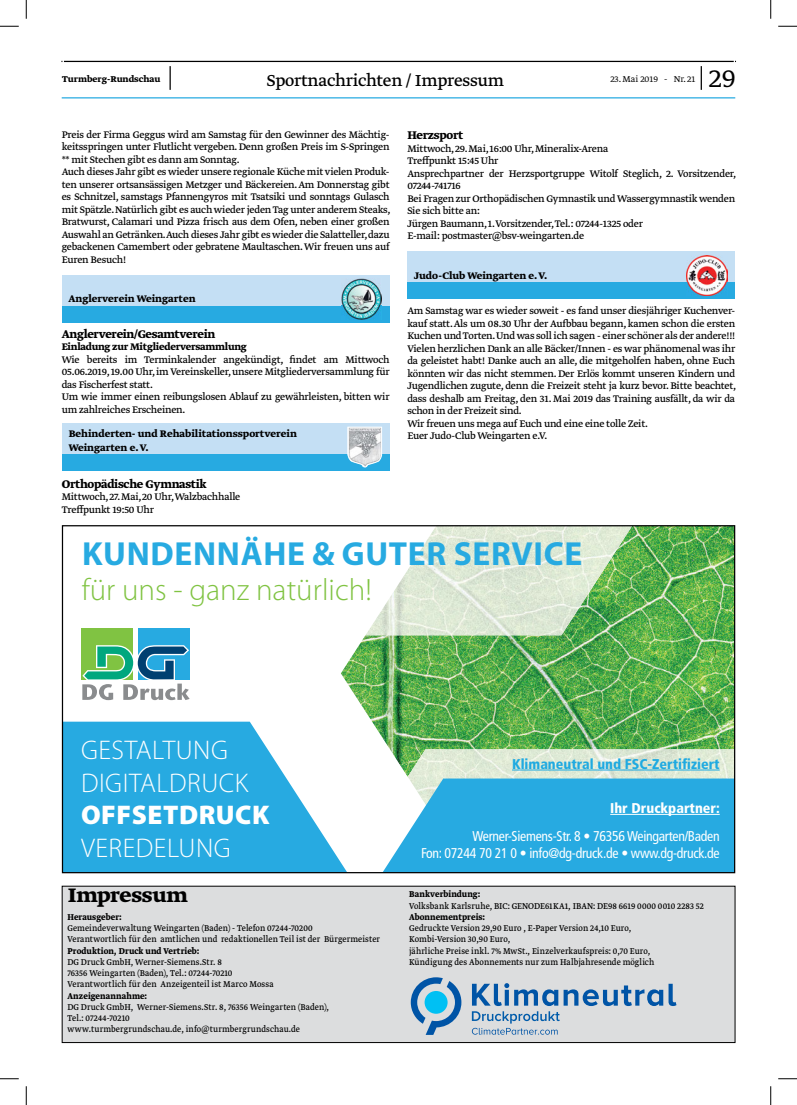
<style>
.page{position:relative;width:797px;height:1105px;background:#fff}
.page>*{position:absolute;margin:0;border:0;box-sizing:border-box;transform-origin:0 0}
.t1{font:700 33.5px "Myriad Pro";letter-spacing:.02em;color:#27aae1}
.t2{font:300 30.88px "Myriad Pro";color:#80c342}
.t3{font:300 30px "Greta Text Std";color:#000}
.t4{font:300 27px/32.5px "Myriad Pro";letter-spacing:.02em;color:#fff}
.t5{font:900 27px "Myriad Pro";letter-spacing:.02em;color:#fff}
.t6{font:700 23.12px "Greta Text Std";letter-spacing:-.015em;color:#000}
.t7{font:18.75px "Greta Text Std";letter-spacing:-.015em;color:#000}
.t8{font:condensed 14.12px/17px "Frutiger";letter-spacing:-.02em;color:#fff;text-align:right}
.t9{font:900 condensed 14.12px "Frutiger";color:#1faae1}
.t10{font:900 condensed 14.12px "Frutiger";color:#fff}
.t11{font:700 13.12px "Greta Text Std";letter-spacing:-.02em;color:#000}
.t12{font:11.25px/12.5px "Greta Text Std";letter-spacing:-.02em;color:#000}
.t13{font:700 11.25px/13.5px "Greta Text Std";color:#000}
.t14{font:700 11.25px "Greta Text Std";letter-spacing:-.02em;color:#000}
.t15{font:10px/11.2px "Greta Text Std";letter-spacing:.01em;color:#000;scale:.9 1}
.t16{font:700 10px "Greta Text Std";letter-spacing:.005em;color:#000;scale:.9 1}
.t17{font:700 10px "Greta Text Std";letter-spacing:.005em;color:#000}
.t18{font:300 10px "Greta Text Std";color:#000}
.t19{font:6px "Arial";color:#000}
</style>
<div class="page">
<hr style="left:62px;top:97px;width:673px;height:1px;background:#27aae1">
<hr style="left:64px;top:61px;width:669px;height:1px;background:#000">
<hr style="left:700px;top:66px;width:2px;height:24px;background:#000">
<hr style="left:169px;top:66px;width:2px;height:24px;background:#000">
<div style="left:62px;top:423px;width:328px;height:48px;background:#c4dff4"></div>
<div style="left:62px;top:454px;width:328px;height:17px;background:#27aae1"></div>
<svg style="left:347px;top:427px;width:35px;height:40px"></svg>
<div style="left:62px;top:275px;width:327px;height:47px;background:#c4dff4"></div>
<div style="left:62px;top:306px;width:327px;height:16px;background:#27aae1"></div>
<img style="left:341px;top:279px;width:40px;height:40px">
<div style="left:407px;top:252px;width:328px;height:47px;background:#c4dff4"></div>
<div style="left:407px;top:282px;width:328px;height:17px;background:#27aae1"></div>
<img style="left:686px;top:255px;width:41px;height:41px">
<div style="left:62px;top:886px;width:673px;height:156px;background:#dcddde"></div>
<div style="left:62px;top:886px;width:673px;height:157px;border:1px solid #000"></div>
<svg style="left:411px;top:977px;width:50px;height:58px"></svg>
<svg style="left:472px;top:983px;width:204px;height:52px"></svg>
<img style="left:341px;top:527px;width:392px;height:250px">
<img style="left:408px;top:749px;width:325px;height:28px">
<svg style="left:341px;top:527px;width:24px;height:108px"></svg>
<img style="left:365px;top:527px;width:267px;height:108px">
<div style="left:82px;top:628px;width:51px;height:52px;background:#80c342"></div>
<div style="left:138px;top:628px;width:51px;height:52px;background:#27aae1"></div>
<svg style="left:82px;top:643px;width:108px;height:57px"></svg>
<svg style="left:383px;top:777px;width:350px;height:94px;background:#3cb2e2"></svg>
<hr style="left:610px;top:814px;width:109px;height:1px;background:#fff">
<svg style="left:64px;top:722px;width:283px;height:149px;fill:#27aae1"></svg>
<hr style="left:512px;top:770px;width:207px;height:1px;background:#1faae1">
<svg style="left:0;top:25px;width:19px;height:2px"></svg>
<svg style="left:778px;top:25px;width:19px;height:2px"></svg>
<svg style="left:0;top:1078px;width:19px;height:1px"></svg>
<svg style="left:778px;top:1078px;width:19px;height:1px"></svg>
<svg style="left:25px;top:0;width:2px;height:19px"></svg>
<svg style="left:25px;top:1086px;width:2px;height:19px"></svg>
<svg style="left:770px;top:0;width:1px;height:19px"></svg>
<svg style="left:770px;top:1086px;width:1px;height:19px"></svg>
<p class="t17" style="left:62px;top:73px;width:100px">Turmberg-Rundschau</p>
<p class="t18" style="left:610px;top:73px;width:87px">23. Mai 2019 - Nr. 21</p>
<h3 class="t3" style="left:709px;top:60px;width:28px">29</h3>
<h3 class="t7" style="left:267px;top:69px;width:239px">Sportnachrichten / Impressum</h3>
<p class="t12" style="left:62px;top:129px;width:330px">Preis der Firma Geggus wird am Samstag für den Gewinner des Mächtig&shy;keitsspringen unter Flutlicht vergeben. Denn großen Preis im S-Springen ** mit Stechen gibt es dann am Sonntag.<br>Auch dieses Jahr gibt es wieder unsere regionale Küche mit vielen Produk&shy;ten unserer ortsansässigen Metzger und Bäckereien. Am Donnerstag gibt es Schnitzel, samstags Pfannengyros mit Tsatsiki und sonntags Gulasch mit Spätzle.Natürlich gibt es auch wieder jeden Tag unter anderem Steaks, Bratwurst, Calamari und Pizza frisch aus dem Ofen, neben einer großen Auswahl an Getränken.Auch dieses Jahr gibt es wieder die Salatteller,dazu gebackenen Camembert oder gebratene Maultaschen. Wir freuen uns auf Euren Besuch!</p>
<p class="t11" style="left:407px;top:128px;width:57px">Herzsport</p>
<p class="t12" style="left:407px;top:143px;width:330px">Mittwoch, 29. Mai, 16:00 Uhr, Mineralix-Arena<br>Treffpunkt 15:45 Uhr<br>Ansprechpartner der Herzsportgruppe Witolf Steglich, 2. Vorsitzender, 07244-741716<br>Bei Fragen zur Orthopädischen Gymnastik und Wassergymnastik wenden Sie sich bitte an:<br>Jürgen Baumann, 1.Vorsitzender,Tel.: 07244-1325 oder<br>E-mail: postmaster@bsv-weingarten.de</p>
<p class="t13" style="left:414px;top:269px;width:135px">Judo-Club Weingarten e. V.</p>
<p class="t13" style="left:69px;top:293px;width:128px">Anglerverein Weingarten</p>
<p class="t12" style="left:407px;top:305px;width:330px">Am Samstag war es wieder soweit - es fand unser diesjähriger Kuchenver&shy;kauf statt. Als um 08.30 Uhr der Aufbbau begann, kamen schon die ersten Kuchen und Torten.Und was soll ich sagen - einer schöner als der andere!!!<br>Vielen herzlichen Dank an alle Bäcker/Innen - es war phänomenal was ihr da geleistet habt! Danke auch an alle, die mitgeholfen haben, ohne Euch könnten wir das nicht stemmen. Der Erlös kommt unseren Kindern und Jugendlichen zugute, denn die Freizeit steht ja kurz bevor. Bitte beachtet, dass deshalb am Freitag, den 31. Mai 2019 das Training ausfällt, da wir da schon in der Freizeit sind.<br>Wir freuen uns mega auf Euch und eine eine tolle Zeit.<br>Euer Judo-Club Weingarten e.V.</p>
<p class="t11" style="left:62px;top:326px;width:155px">Anglerverein/Gesamtverein</p>
<p class="t14" style="left:62px;top:340px;width:187px">Einladung zur Mitgliederversammlung</p>
<p class="t12" style="left:62px;top:354px;width:329px">Wie bereits im Terminkalender angekündigt, findet am Mittwoch 05.06.2019, 19.00 Uhr, im Vereinskeller, unsere Mitgliederversammlung für das Fischerfest statt.<br>Um wie immer einen reibungslosen Ablauf zu gewährleisten, bitten wir um zahlreiches Erscheinen.</p>
<p class="t13" style="left:69px;top:427px;width:230px">Behinderten- und Rehabilitationssportverein<br>Weingarten e. V.</p>
<p class="t19" style="left:422px;top:431px;width:48px">Behinderten- und</p>
<p class="t11" style="left:62px;top:476px;width:147px">Orthopädische Gymnastik</p>
<p class="t12" style="left:62px;top:491px;width:180px">Mittwoch, 27. Mai, 20 Uhr,Walzbachhalle<br>Treffpunkt 19:50 Uhr</p>
<h1 class="t1" style="left:82px;top:532px;width:501px">KUNDENNÄHE &amp; GUTER SERVICE</h1>
<h2 class="t2" style="left:82px;top:571px;width:292px">für uns - ganz natürlich!</h2>
<h3 class="t4" style="left:81px;top:734px;width:169px">GESTALTUNG<br>DIGITALDRUCK</h3>
<h3 class="t5" style="left:81px;top:797px;width:190px">OFFSETDRUCK</h3>
<h3 class="t4" style="left:81px;top:831px;width:151px">VEREDELUNG</h3>
<h3 class="t6" style="left:68px;top:882px;width:121px">Impressum</h3>
<p class="t16" style="left:67px;top:911px;width:62px">Herausgeber:</p>
<p class="t15" style="left:67px;top:923px;width:349px">Gemeindeverwaltung Weingarten (Baden) - Telefon 07244-70200<br>Verantwortlich für den amtlichen und redaktionellen Teil ist der Bürgermeister</p>
<p class="t16" style="left:67px;top:945px;width:148px">Produktion, Druck und Vertrieb:</p>
<p class="t15" style="left:67px;top:957px;width:230px">DG Druck GmbH, Werner-Siemens.Str. 8<br>76356 Weingarten (Baden), Tel.: 07244-70210<br>Verantwortlich für den Anzeigenteil ist Marco Mossa</p>
<p class="t16" style="left:67px;top:990px;width:90px">Anzeigenannahme:</p>
<p class="t15" style="left:67px;top:1002px;width:292px">DG Druck GmbH, Werner-Siemens.Str. 8, 76356 Weingarten (Baden),<br>Tel.: 07244-70210<br>www.turmbergrundschau.de, info@turmbergrundschau.de</p>
<p class="t9" style="left:512px;top:755px;width:209px">Klimaneutral und FSC-Zertifiziert</p>
<p class="t10" style="left:610px;top:799px;width:111px">Ihr Druckpartner:</p>
<p class="t8" style="left:421px;top:828px;width:300px">Werner-Siemens-Str. 8 • 76356 Weingarten/Baden<br>Fon: 07244 70 21 0 • info@dg-druck.de • www.dg-druck.de</p>
<p class="t16" style="left:409px;top:888px;width:81px">Bankverbindung:</p>
<p class="t15" style="left:409px;top:900px;width:329px">Volksbank Karlsruhe, BIC: GENODE61KA1, IBAN: DE98 6619 0000 0010 2283 52</p>
<p class="t16" style="left:409px;top:911px;width:86px">Abonnementpreis:</p>
<p class="t15" style="left:409px;top:923px;width:274px">Gedruckte Version 29,90 Euro , E-Paper Version 24,10 Euro, Kombi-Version 30,90 Euro,<br>jährliche Preise inkl. 7% MwSt., Einzelverkaufspreis: 0,70 Euro, Kündigung des Abonnements nur zum Halbjahresende möglich</p>
</div>
